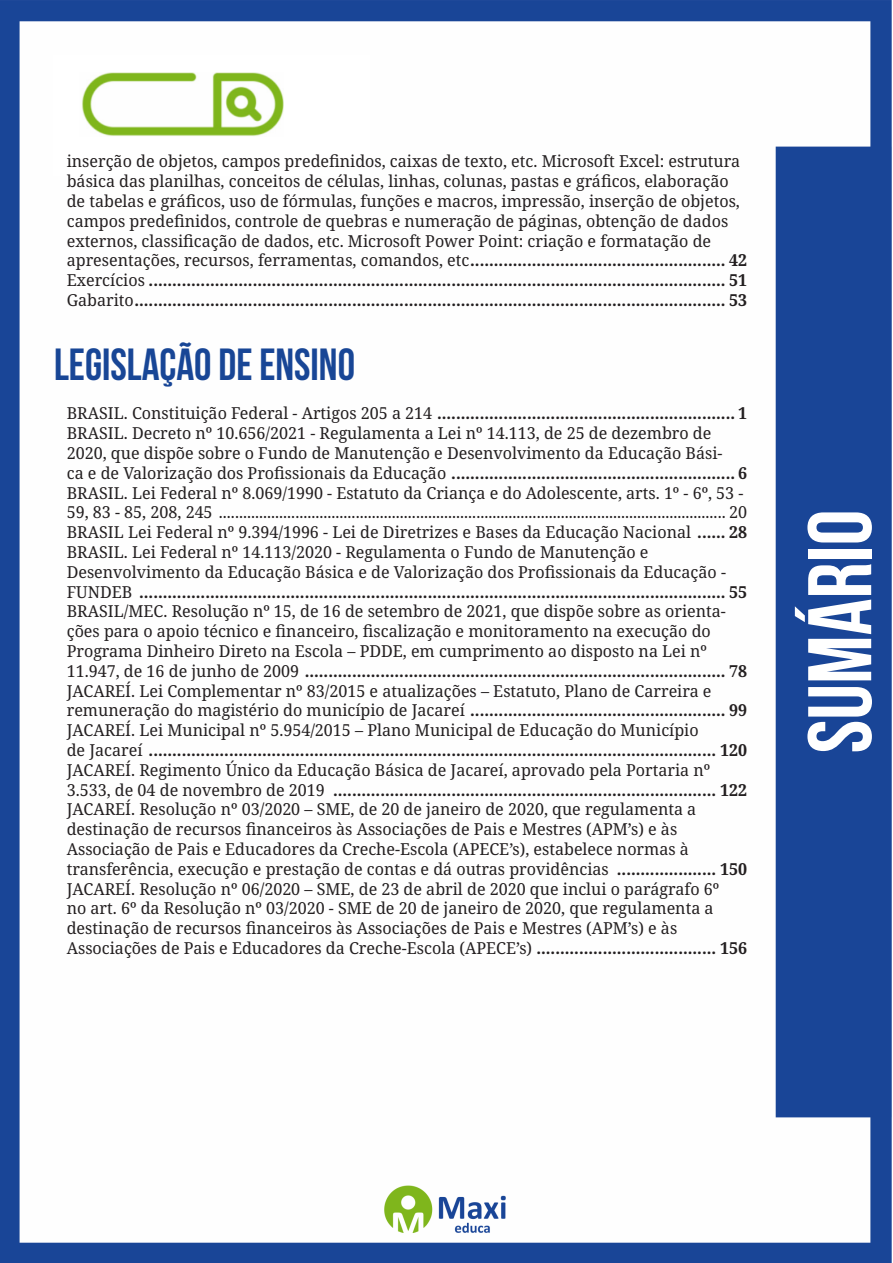
<style>
.page{position:relative;width:893px;height:1263px;background:#fff}
.page>*{position:absolute;margin:0;border:0;box-sizing:border-box;transform-origin:0 0}
.t1{font:700 90px "Bebas Neue";color:#fff}
.Titulo{font:700 45px "Bebas Neue";color:#184696}
.Titulo-2{font:16.5px "Noto Serif";color:#231f20}
.Titulo-3{font:700 16.5px "Noto Serif";color:#231f20}
.s1{font-weight:400}
.s2{font-weight:700}
</style>
<div class="page">
<img style="left:0;top:0;width:892px;height:1263px">
<div style="left:53px;top:55px;width:317px;height:121px;background:#fff"></div>
<img style="left:82px;top:72px;width:201px;height:64px">
<p class="Titulo-2" style="left:67px;top:150px;width:675px">inserção de objetos, campos predefinidos, caixas de texto, etc. Microsoft Excel: estrutura</p>
<p class="Titulo-2" style="left:67px;top:170px;width:663px">básica das planilhas, conceitos de células, linhas, colunas, pastas e gráficos, elaboração</p>
<p class="Titulo-2" style="left:67px;top:190px;width:675px">de tabelas e gráficos, uso de fórmulas, funções e macros, impressão, inserção de objetos,</p>
<p class="Titulo-2" style="left:67px;top:209px;width:663px">campos predefinidos, controle de quebras e numeração de páginas, obtenção de dados</p>
<p class="Titulo-2" style="left:67px;top:229px;width:646px">externos, classificação de dados, etc. Microsoft Power Point: criação e formatação de</p>
<p class="Titulo-3" style="left:67px;top:249px;width:682px"><span class="s1">apresentações, recursos, ferramentas, comandos, etc</span>...................................................... 42</p>
<p class="Titulo-3" style="left:67px;top:269px;width:682px"><span class="s1">Exercícios</span> .......................................................................................................................... 51</p>
<p class="Titulo-3" style="left:67px;top:288px;width:682px"><span class="s1">Gabarito</span>............................................................................................................................. 53</p>
<p class="Titulo" style="left:54px;top:339px;width:303px">LEGISLAÇÃO DE ENSINO</p>
<p class="Titulo-3" style="left:67px;top:402px;width:682px"><span class="s1">BRASIL. Constituição Federal - Artigos 205 a 214</span> ............................................................... 1</p>
<p class="Titulo-2" style="left:67px;top:422px;width:646px">BRASIL. Decreto nº 10.656/2021 - Regulamenta a Lei nº 14.113, de 25 de dezembro de</p>
<p class="Titulo-2" style="left:67px;top:442px;width:657px">2020, que dispõe sobre o Fundo de Manutenção e Desenvolvimento da Educação Bási-</p>
<p class="Titulo-3" style="left:67px;top:461px;width:682px"><span class="s1">ca e de Valorização dos Profissionais da Educação</span> ............................................................ 6</p>
<p class="Titulo-2" style="left:67px;top:481px;width:678px">BRASIL. Lei Federal nº 8.069/1990 - Estatuto da Criança e do Adolescente, arts. 1º - 6º, 53 -</p>
<p class="Titulo-2" style="left:67px;top:501px;width:682px">59, 83 - 85, 208, 245 .............................................................................................................................. 20</p>
<p class="Titulo-2" style="left:67px;top:521px;width:682px">BRASIL Lei Federal nº 9.394/1996 - Lei de Diretrizes e Bases da Educação Nacional <span class="s2">...... 28</span></p>
<p class="Titulo-2" style="left:67px;top:541px;width:583px">BRASIL. Lei Federal nº 14.113/2020 - Regulamenta o Fundo de Manutenção e</p>
<p class="Titulo-2" style="left:67px;top:560px;width:661px">Desenvolvimento da Educação Básica e de Valorização dos Profissionais da Educação -</p>
<p class="Titulo-3" style="left:67px;top:580px;width:682px"><span class="s1">FUNDEB</span> ............................................................................................................................ 55</p>
<p class="Titulo-2" style="left:67px;top:600px;width:661px">BRASIL/MEC. Resolução nº 15, de 16 de setembro de 2021, que dispõe sobre as orienta-</p>
<p class="Titulo-2" style="left:67px;top:620px;width:646px">ções para o apoio técnico e financeiro, fiscalização e monitoramento na execução do</p>
<p class="Titulo-2" style="left:67px;top:640px;width:642px">Programa Dinheiro Direto na Escola – PDDE, em cumprimento ao disposto na Lei nº</p>
<p class="Titulo-3" style="left:67px;top:659px;width:682px"><span class="s1">11.947, de 16 de junho de 2009</span> ......................................................................................... 78</p>
<p class="Titulo-2" style="left:67px;top:679px;width:646px">JACAREÍ. Lei Complementar nº 83/2015 e atualizações – Estatuto, Plano de Carreira e</p>
<p class="Titulo-3" style="left:67px;top:699px;width:682px"><span class="s1">remuneração do magistério do município de Jacareí</span> ...................................................... 99</p>
<p class="Titulo-2" style="left:67px;top:719px;width:633px">JACAREÍ. Lei Municipal nº 5.954/2015 – Plano Municipal de Educação do Município</p>
<p class="Titulo-3" style="left:67px;top:738px;width:682px"><span class="s1">de Jacareí</span> ........................................................................................................................ 120</p>
<p class="Titulo-2" style="left:67px;top:758px;width:645px">JACAREÍ. Regimento Único da Educação Básica de Jacareí, aprovado pela Portaria nº</p>
<p class="Titulo-3" style="left:67px;top:778px;width:682px"><span class="s1">3.533, de 04 de novembro de 2019</span> ................................................................................. 122</p>
<p class="Titulo-2" style="left:67px;top:798px;width:631px">JACAREÍ. Resolução nº 03/2020 – SME, de 20 de janeiro de 2020, que regulamenta a</p>
<p class="Titulo-2" style="left:67px;top:818px;width:612px">destinação de recursos financeiros às Associações de Pais e Mestres (APM’s) e às</p>
<p class="Titulo-2" style="left:67px;top:838px;width:624px">Associação de Pais e Educadores da Creche-Escola (APECE’s), estabelece normas à</p>
<p class="Titulo-2" style="left:67px;top:857px;width:682px">transferência, execução e prestação de contas e dá outras providências <span class="s2">..................... 150</span></p>
<p class="Titulo-2" style="left:67px;top:877px;width:654px">JACAREÍ. Resolução nº 06/2020 – SME, de 23 de abril de 2020 que inclui o parágrafo 6º</p>
<p class="Titulo-2" style="left:67px;top:897px;width:648px">no art. 6º da Resolução nº 03/2020 - SME de 20 de janeiro de 2020, que regulamenta a</p>
<p class="Titulo-2" style="left:67px;top:917px;width:612px">destinação de recursos financeiros às Associações de Pais e Mestres (APM’s) e às</p>
<p class="Titulo-2" style="left:67px;top:937px;width:682px">Associações de Pais e Educadores da Creche-Escola (APECE’s) <span class="s2">...................................... 156</span></p>
<h1 class="t1" style="left:791px;top:753px;width:245px;rotate:-90deg">SUMÁRIO</h1>
</div>
